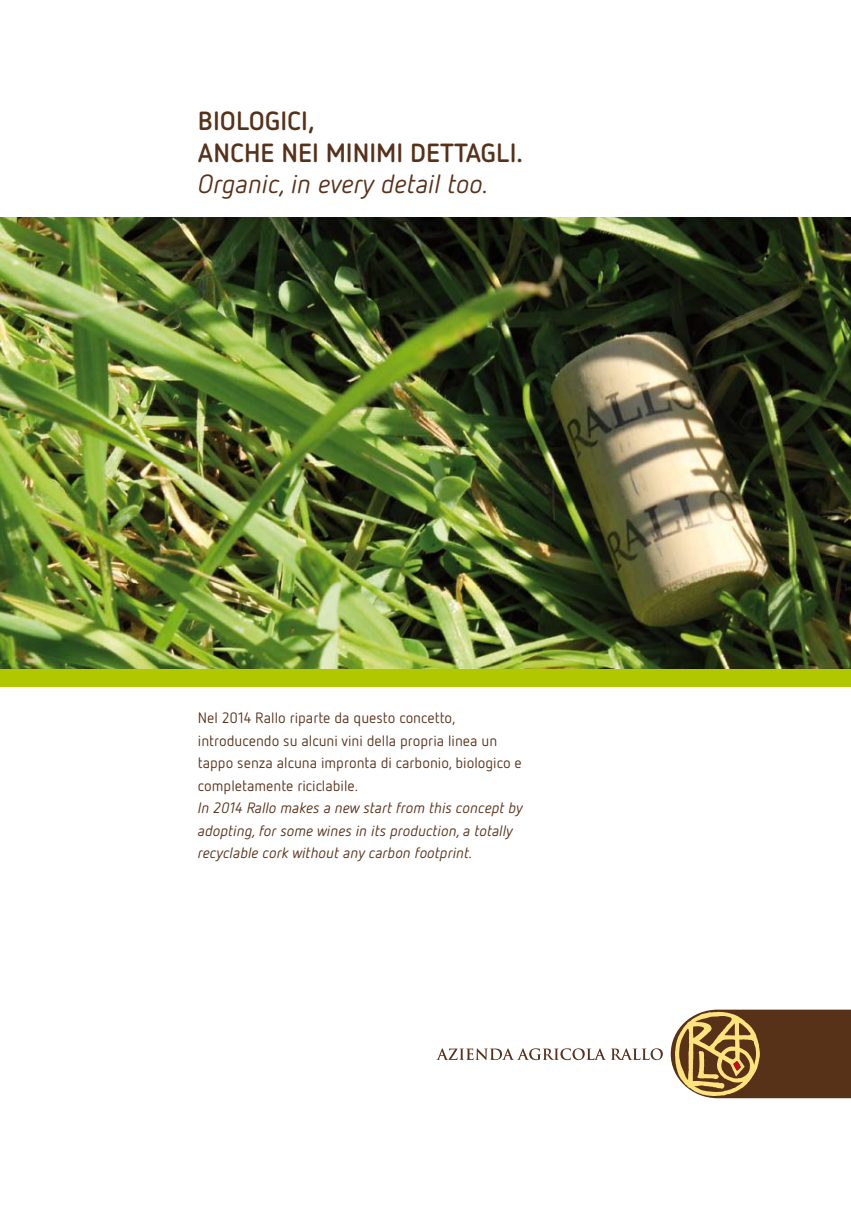
<style>
.page{position:relative;width:851px;height:1205px;background:#fff}
.page>*{position:absolute;margin:0;border:0;box-sizing:border-box;transform-origin:0 0}
.t1{font:700 26.25px/31.5px "Netto OT";color:#583119}
.t2{font:italic 26.25px "Netto OT";color:#583119}
.t3{font:15px/22.5px "Netto OT";color:#583119}
.t4{font:italic 15px/22.5px "Netto OT";color:#583119}
</style>
<div class="page">
<img style="left:0;top:218px;width:850px;height:451px">
<svg style="left:436px;top:1048px;width:226px;height:12px"></svg>
<svg style="left:670px;top:1009px;width:180px;height:89px;background:#83603c"></svg>
<div style="left:0;top:669px;width:850px;height:18px;background:#b1c800"></div>
<h1 class="t1" style="left:198px;top:104px;width:327px">BIOLOGICI,<br>ANCHE NEI MINIMI DETTAGLI.</h1>
<h1 class="t2" style="left:198px;top:168px;width:292px">Organic, in every detail too.</h1>
<p class="t3" style="left:198px;top:707px;width:325px">Nel 2014 Rallo riparte da questo concetto, introducendo su alcuni vini della propria linea un tappo senza alcuna impronta di carbonio, biologico e completamente riciclabile.</p>
<p class="t4" style="left:198px;top:797px;width:326px">In 2014 Rallo makes a new start from this concept by adopting, for some wines in its production, a totally recyclable cork without any carbon footprint.</p>
</div>
